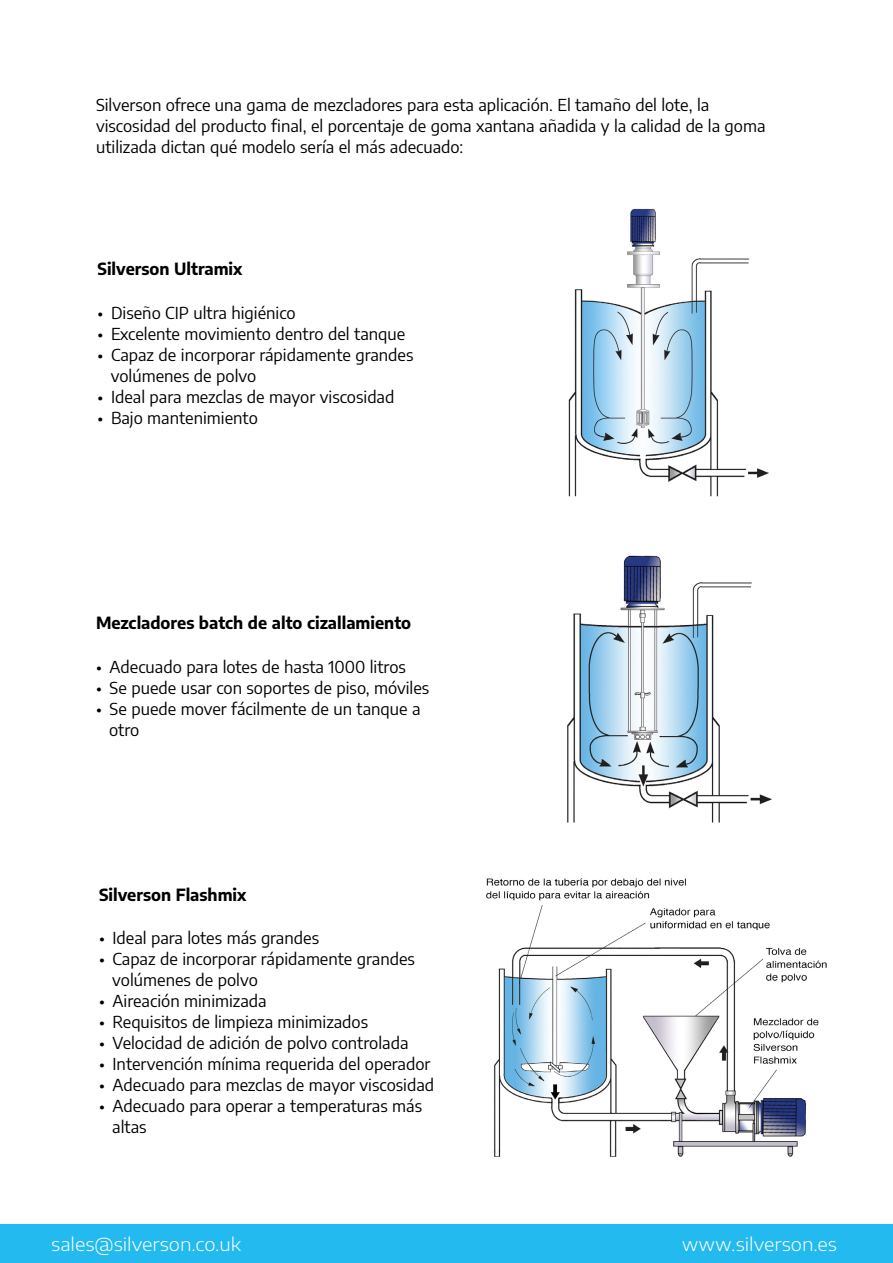
<style>
.page{position:relative;width:893px;height:1263px;background:#fff}
.page>*{position:absolute;margin:0;border:0;box-sizing:border-box;transform-origin:0 0}
.t1{font:300 18px "Encode Sans Expanded";color:#fff}
.t2{font:16.5px/21px "Encode Sans";color:#000}
.t3{font:700 16.5px "Encode Sans";color:#000}
</style>
<div class="page">
<div style="left:0;top:1224px;width:893px;height:39px;background:#22baef"></div>
<img style="left:567px;top:555px;width:204px;height:268px">
<img style="left:568px;top:208px;width:201px;height:288px">
<img style="left:486px;top:878px;width:341px;height:279px">
<p class="t2" style="left:96px;top:94px;width:671px">Silverson ofrece una gama de mezcladores para esta aplicación. El tamaño del lote, la viscosidad del producto final, el porcentaje de goma xantana añadida y la calidad de la goma utilizada dictan qué modelo sería el más adecuado:</p>
<p class="t3" style="left:98px;top:257px;width:146px">Silverson Ultramix</p>
<p class="t2" style="left:98px;top:301px;width:200px">• Diseño CIP ultra higiénico</p>
<p class="t2" style="left:98px;top:322px;width:309px">• Excelente movimiento dentro del tanque</p>
<p class="t2" style="left:111px;top:343px;width:304px;text-indent:-13px">• Capaz de incorporar rápidamente grandes volúmenes de polvo</p>
<p class="t2" style="left:98px;top:385px;width:298px">• Ideal para mezclas de mayor viscosidad</p>
<p class="t2" style="left:98px;top:406px;width:162px">• Bajo mantenimiento</p>
<p class="t3" style="left:96px;top:611px;width:317px">Mezcladores batch de alto cizallamiento</p>
<p class="t2" style="left:96px;top:655px;width:311px">• Adecuado para lotes de hasta 1000 litros</p>
<p class="t2" style="left:96px;top:676px;width:335px">• Se puede usar con soportes de piso, móviles</p>
<p class="t2" style="left:109px;top:697px;width:313px;text-indent:-13px">• Se puede mover fácilmente de un tanque a otro</p>
<p class="t3" style="left:99px;top:882px;width:149px">Silverson Flashmix</p>
<p class="t2" style="left:99px;top:927px;width:222px">• Ideal para lotes más grandes</p>
<p class="t2" style="left:112px;top:948px;width:304px;text-indent:-13px">• Capaz de incorporar rápidamente grandes volúmenes de polvo</p>
<p class="t2" style="left:99px;top:990px;width:169px">• Aireación minimizada</p>
<p class="t2" style="left:99px;top:1011px;width:271px">• Requisitos de limpieza minimizados</p>
<p class="t2" style="left:99px;top:1032px;width:311px">• Velocidad de adición de polvo controlada</p>
<p class="t2" style="left:99px;top:1053px;width:333px">• Intervención mínima requerida del operador</p>
<p class="t2" style="left:99px;top:1074px;width:337px">• Adecuado para mezclas de mayor viscosidad</p>
<p class="t2" style="left:112px;top:1095px;width:311px;text-indent:-13px">• Adecuado para operar a temperaturas más altas</p>
<p class="t1" style="left:51px;top:1232px;width:191px">sales@silverson.co.uk</p>
<p class="t1" style="left:682px;top:1232px;width:157px">www.silverson.es</p>
</div>
